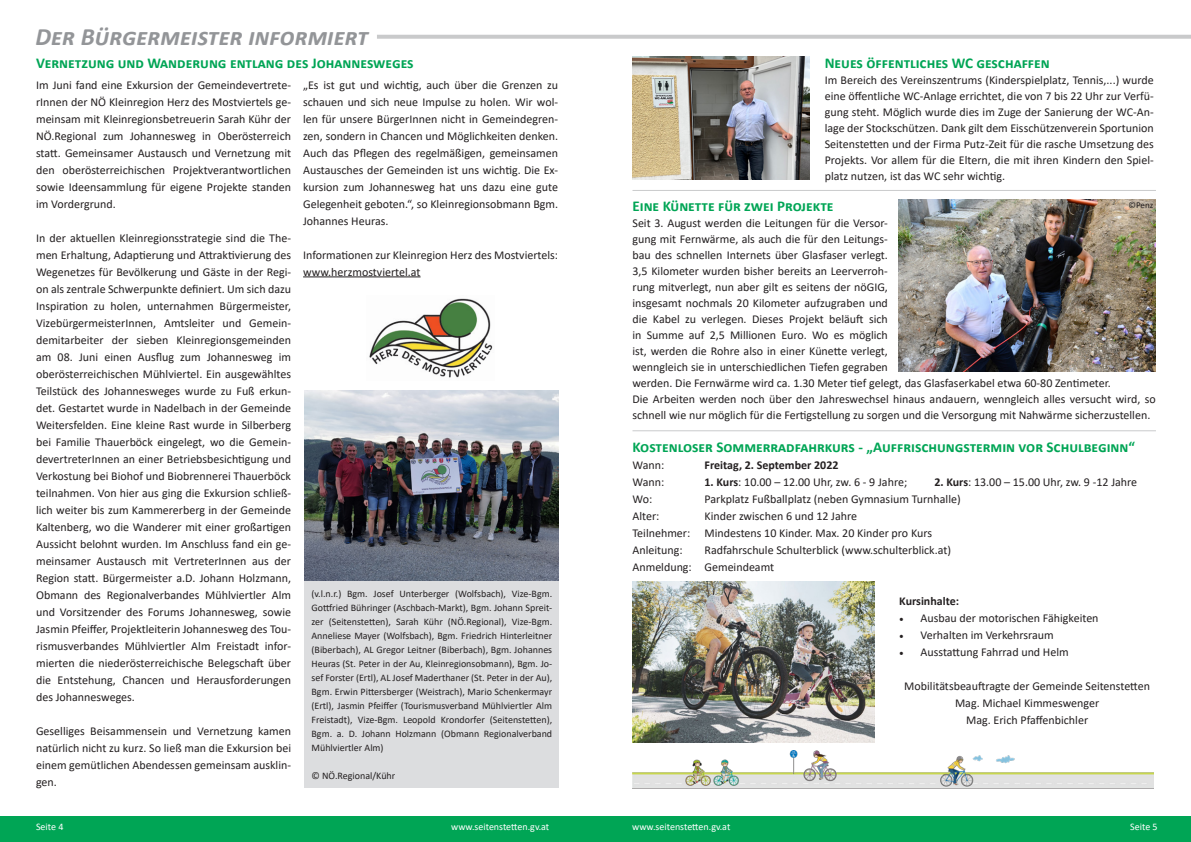
<style>
.page{position:relative;width:1191px;height:842px;background:#fff}
.page>*{position:absolute;margin:0;border:0;box-sizing:border-box;transform-origin:0 0}
.t1{font:italic 700 25px "Calibri";color:#939598}
.t2{font:700 15px "Calibri";color:#00a555}
.t3{font:12px/17px "Calibri";color:#231f20;text-align:justify}
.t4{font:700 12px "Calibri";color:#231f20}
.t5{font:10px/14px "Calibri";color:#231f20;text-align:justify}
.t6{font:10px "Calibri";color:#fff}
.t7{font:9px "Calibri";color:#231f20}
.s1{font-weight:700}
.s2{font-family:"Minion Pro"}
</style>
<div class="page">
<div style="left:0;top:816px;width:1191px;height:26px;background:#00a555"></div>
<svg style="left:377px;top:35px;width:814px;height:4px;background:#cccdce"></svg>
<hr style="left:303px;top:276px;width:117px;height:1px;background:#231f20">
<div style="left:304px;top:581px;width:254px;height:206px;background:#dcdddf"></div>
<img style="left:304px;top:390px;width:254px;height:191px">
<img style="left:369px;top:298px;width:124px;height:80px">
<img style="left:632px;top:57px;width:177px;height:123px">
<hr style="left:632px;top:190px;width:524px;height:1px;background:#939598">
<img style="left:899px;top:200px;width:256px;height:171px">
<hr style="left:632px;top:430px;width:524px;height:1px;background:#939598">
<img style="left:632px;top:582px;width:242px;height:161px">
<img style="left:632px;top:751px;width:521px;height:37px">
<p class="t1" style="left:35px;top:19px;width:334px">Der Bürgermeister informiert</p>
<p class="t3" style="left:36px;top:76px;width:256px">Im Juni fand eine Exkursion der Gemeindevertrete&shy;rInnen der NÖ Kleinregion Herz des Mostviertels ge&shy;meinsam mit Kleinregionsbetreuerin Sarah Kühr der NÖ.Regional zum Johannesweg in Oberösterreich statt. Gemeinsamer Austausch und Vernetzung mit den oberösterreichischen Projektverantwortlichen sowie Ideensammlung für eigene Projekte standen im Vordergrund.</p>
<p class="t3" style="left:36px;top:229px;width:256px">In der aktuellen Kleinregionsstrategie sind die The&shy;men Erhaltung, Adaptierung und Attraktivierung des Wegenetzes für Bevölkerung und Gäste in der Regi&shy;on als zentrale Schwerpunkte definiert. Um sich dazu Inspiration zu holen, unternahmen Bürgermeister, VizebürgermeisterInnen, Amtsleiter und Gemein&shy;demitarbeiter der sieben Kleinregionsgemeinden am 08. Juni einen Ausflug zum Johannesweg im oberösterreichischen Mühlviertel. Ein ausgewähltes Teilstück des Johannesweges wurde zu Fuß erkun&shy;det. Gestartet wurde in Nadelbach in der Gemeinde Weitersfelden. Eine kleine Rast wurde in Silberberg bei Familie Thauerböck eingelegt, wo die Gemein&shy;devertreterInnen an einer Betriebsbesichtigung und Verkostung bei Biohof und Biobrennerei Thauerböck teilnahmen. Von hier aus ging die Exkursion schließ&shy;lich weiter bis zum Kammererberg in der Gemeinde Kaltenberg, wo die Wanderer mit einer großartigen Aussicht belohnt wurden. Im Anschluss fand ein ge&shy;meinsamer Austausch mit VertreterInnen aus der Region statt. Bürgermeister a.D. Johann Holzmann, Obmann des Regionalverbandes Mühlviertler Alm und Vorsitzender des Forums Johannesweg, sowie Jasmin Pfeiffer, Projektleiterin Johannesweg des Tou&shy;rismusverbandes Mühlviertler Alm Freistadt infor&shy;mierten die niederösterreichische Belegschaft über die Entstehung, Chancen und Herausforderungen des Johannesweges.</p>
<p class="t3" style="left:36px;top:722px;width:256px">Geselliges Beisammensein und Vernetzung kamen natürlich nicht zu kurz. So ließ man die Exkursion bei einem gemütlichen Abendessen gemeinsam ausklin&shy;gen.</p>
<p class="t2" style="left:36px;top:52px;width:379px">Vernetzung und Wanderung entlang des Johannesweges</p>
<p class="t3" style="left:303px;top:76px;width:256px">„Es ist gut und wichtig, auch über die Grenzen zu schauen und sich neue Impulse zu holen. Wir wol&shy;len für unsere BürgerInnen nicht in Gemeindegren&shy;zen, sondern in Chancen und Möglichkeiten denken.<br>Auch das Pflegen des regelmäßigen, gemeinsamen Austausches der Gemeinden ist uns wichtig. Die Ex&shy;kursion zum Johannesweg hat uns dazu eine gute Gelegenheit geboten.“, so Kleinregionsobmann Bgm.<br>Johannes Heuras.</p>
<p class="t3" style="left:303px;top:246px;width:256px">Informationen zur Kleinregion Herz des Mostviertels: www.herzmostviertel.at</p>
<p class="t5" style="left:311px;top:586px;width:242px">(v.l.n.r.) Bgm. Josef Unterberger (Wolfsbach), Vize-Bgm.<br>Gottfried Bühringer (Aschbach-Markt), Bgm. Johann Spreit&shy;zer (Seitenstetten), Sarah Kühr (NÖ.Regional), Vize-Bgm.<br>Anneliese Mayer (Wolfsbach), Bgm. Friedrich Hinterleitner (Biberbach), AL Gregor Leitner (Biberbach), Bgm. Johannes Heuras (St. Peter in der Au, Kleinregionsobmann), Bgm. Jo&shy;sef Forster (Ertl), AL Josef Maderthaner (St. Peter in der Au), Bgm. Erwin Pittersberger (Weistrach), Mario Schenkermayr (Ertl), Jasmin Pfeiffer (Tourismusverband Mühlviertler Alm Freistadt), Vize-Bgm. Leopold Krondorfer (Seitenstetten), Bgm. a. D. Johann Holzmann (Obmann Regionalverband Mühlviertler Alm)</p>
<p class="t5" style="left:311px;top:768px;width:85px">© NÖ.Regional/Kühr</p>
<p class="t2" style="left:824px;top:52px;width:227px">Neues öffentliches WC geschaffen</p>
<p class="t3" style="left:824px;top:72px;width:330px;line-height:16px">Im Bereich des Vereinszentrums (Kinderspielplatz, Tennis,...) wurde eine öffentliche WC-Anlage errichtet, die von 7 bis 22 Uhr zur Verfü&shy;gung steht. Möglich wurde dies im Zuge der Sanierung der WC-An&shy;lage der Stockschützen. Dank gilt dem Eisschützenverein Sportunion Seitenstetten und der Firma Putz-Zeit für die rasche Umsetzung des Projekts. Vor allem für die Eltern, die mit ihren Kindern den Spiel&shy;platz nutzen, ist das WC sehr wichtig.</p>
<p class="t2" style="left:632px;top:196px;width:202px">Eine Künette für zwei Projekte</p>
<p class="t3" style="left:632px;top:215px;width:480px;line-height:16px;text-align:left">Seit 3. August werden die Leitungen für die Versor-<br>gung mit Fernwärme, als auch die für den Leitungs-<br>bau des schnellen Internets über Glasfaser verlegt.<br>3,5 Kilometer wurden bisher bereits an Leerverroh-<br>rung mitverlegt, nun aber gilt es seitens der nöGIG,<br>insgesamt nochmals 20 Kilometer aufzugraben und<br>die Kabel zu verlegen. Dieses Projekt beläuft sich<br>in Summe auf 2,5 Millionen Euro. Wo es möglich<br>ist, werden die Rohre also in einer Künette verlegt,<br>wenngleich sie in unterschiedlichen Tiefen gegraben<br>werden. Die Fernwärme wird ca. 1.30 Meter tief gelegt, das Glasfaserkabel etwa 60-80 Zentimeter.</p>
<p class="t3" style="left:632px;top:391px;width:524px;line-height:16px">Die Arbeiten werden noch über den Jahreswechsel hinaus andauern, wenngleich alles versucht wird, so schnell wie nur möglich für die Fertigstellung zu sorgen und die Versorgung mit Nahwärme sicherzustellen.</p>
<p class="t7" style="left:1128px;top:199px;width:26px">©Penz</p>
<p class="t2" style="left:632px;top:436px;width:504px">Kostenloser Sommerradfahrkurs - „Auffrischungstermin vor Schulbeginn“</p>
<p class="t3" style="left:632px;top:456px;width:33px">Wann:</p>
<p class="t4" style="left:704px;top:457px;width:135px">Freitag, 2. September 2022</p>
<p class="t3" style="left:632px;top:473px;width:33px">Wann:</p>
<p class="t3" style="left:704px;top:473px;width:204px"><span class="s1">1. Kurs</span>: 10.00 – 12.00 Uhr, zw. 6 - 9 Jahre;</p>
<p class="t3" style="left:934px;top:473px;width:204px"><span class="s1">2. Kurs</span>: 13.00 – 15.00 Uhr, zw. 9 -12 Jahre</p>
<p class="t3" style="left:632px;top:490px;width:21px">Wo:</p>
<p class="t3" style="left:704px;top:490px;width:258px">Parkplatz Fußballplatz (neben Gymnasium Turnhalle)</p>
<p class="t3" style="left:632px;top:507px;width:28px">Alter:</p>
<p class="t3" style="left:704px;top:507px;width:154px">Kinder zwischen 6 und 12 Jahre</p>
<p class="t3" style="left:632px;top:524px;width:301px">Teilnehmer: Mindestens 10 Kinder. Max. 20 Kinder pro Kurs</p>
<p class="t3" style="left:632px;top:541px;width:52px">Anleitung:</p>
<p class="t3" style="left:704px;top:541px;width:248px">Radfahrschule Schulterblick (www.schulterblick.at)</p>
<p class="t3" style="left:632px;top:558px;width:143px">Anmeldung: Gemeindeamt</p>
<p class="t4" style="left:899px;top:593px;width:61px">Kursinhalte:</p>
<p class="t3" style="left:899px;top:609px;width:201px"><span class="s2">•</span> Ausbau der motorischen Fähigkeiten</p>
<p class="t3" style="left:899px;top:626px;width:156px"><span class="s2">•</span> Verhalten im Verkehrsraum</p>
<p class="t3" style="left:899px;top:643px;width:171px"><span class="s2">•</span> Ausstattung Fahrrad und Helm</p>
<p class="t3" style="left:904px;top:677px;width:247px">Mobilitätsbeauftragte der Gemeinde Seitenstetten</p>
<p class="t3" style="left:955px;top:694px;width:146px">Mag. Michael Kimmeswenger</p>
<p class="t3" style="left:966px;top:711px;width:123px">Mag. Erich Pfaffenbichler</p>
<p class="t6" style="left:36px;top:820px;width:29px">Seite 4</p>
<p class="t6" style="left:451px;top:820px;width:100px">www.seitenstetten.gv.at</p>
<p class="t6" style="left:632px;top:820px;width:100px">www.seitenstetten.gv.at</p>
<p class="t6" style="left:1130px;top:820px;width:29px">Seite 5</p>
</div>
